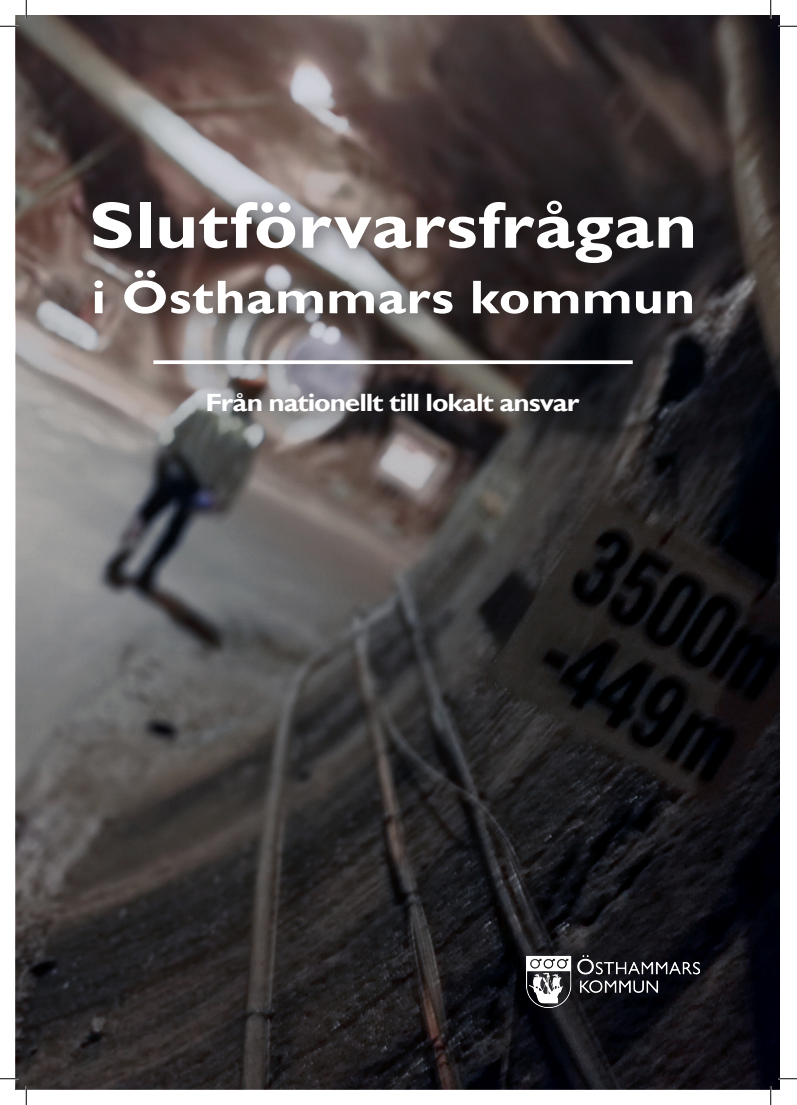
<style>
.page{position:relative;width:797px;height:1105px;background:#fff}
.page>*{position:absolute;margin:0;border:0;box-sizing:border-box;transform-origin:0 0}
.t1{font:700 66.25px "Gill Sans";letter-spacing:.005em;color:#fff;scale:1.12 1}
.t2{font:700 47.5px "Gill Sans";letter-spacing:.005em;color:#fff;scale:1.12 1}
.t3{font:700 25px "Gill Sans";letter-spacing:-.04em;color:#fff;scale:1.12 1}
</style>
<div class="page">
<img style="left:16px;top:16px;width:763px;height:1073px">
<div style="left:76px;top:184px;width:639px;height:151px;background:#231f20;opacity:.75"></div>
<img style="left:527px;top:955px;width:172px;height:53px">
<div style="left:189px;top:376px;width:416px;height:64px;background:#231f20;opacity:.75"></div>
<div style="left:138px;top:342px;width:521px;height:51px;background:#231f20;opacity:.75"></div>
<svg style="left:153px;top:360px;width:479px;height:4px"></svg>
<svg style="left:0;top:25px;width:19px;height:2px"></svg>
<svg style="left:778px;top:25px;width:19px;height:2px"></svg>
<svg style="left:0;top:1078px;width:19px;height:1px"></svg>
<svg style="left:778px;top:1078px;width:19px;height:1px"></svg>
<svg style="left:25px;top:0;width:2px;height:19px"></svg>
<svg style="left:25px;top:1086px;width:2px;height:19px"></svg>
<svg style="left:770px;top:0;width:1px;height:19px"></svg>
<svg style="left:770px;top:1086px;width:1px;height:19px"></svg>
<h1 class="t1" style="left:89px;top:186px;width:544px">Slutförvarsfrågan</h1>
<h2 class="t2" style="left:91px;top:269px;width:540px">i Östhammars kommun</h2>
<p class="t3" style="left:205px;top:388px;width:335px">Från nationellt till lokalt ansvar</p>
</div>
